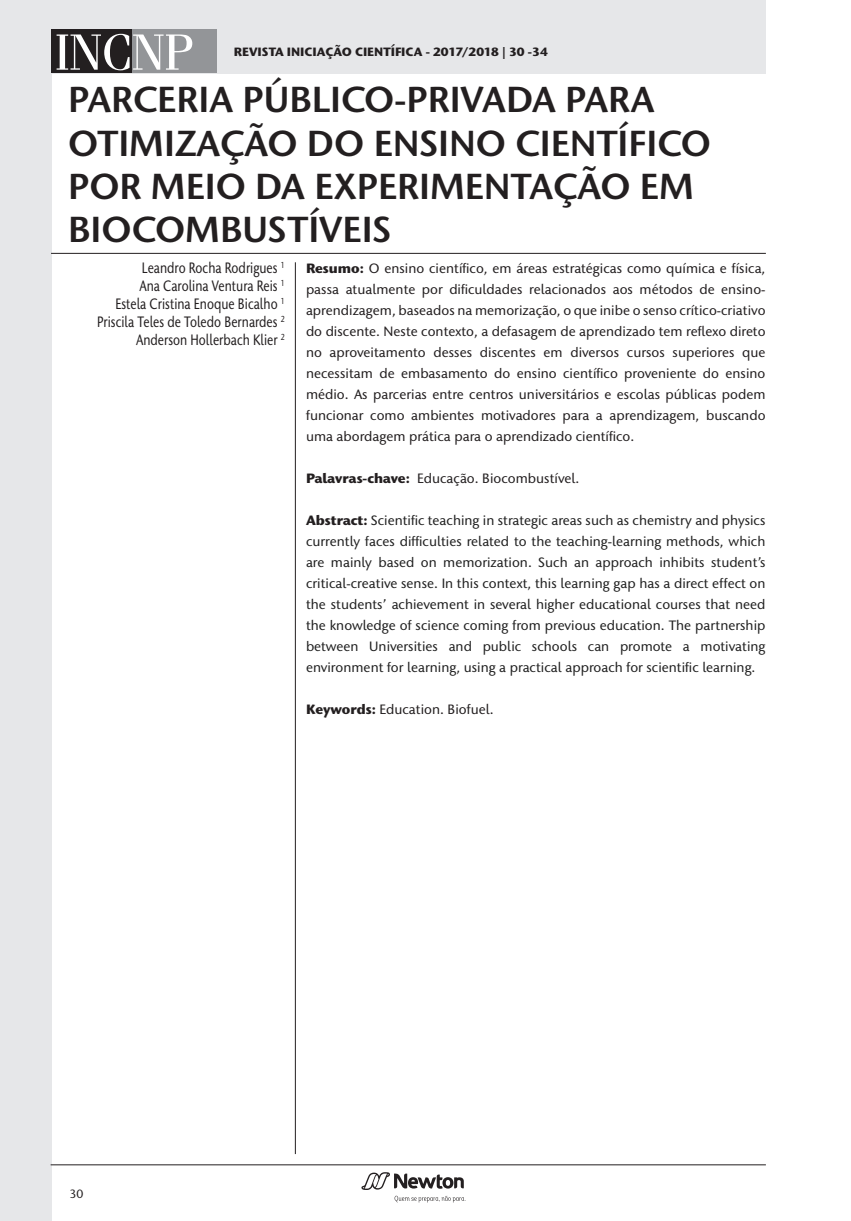
<style>
.page{position:relative;width:851px;height:1221px;background:#fff}
.page>*{position:absolute;margin:0;border:0;box-sizing:border-box;transform-origin:0 0}
.t1{font:50.7px "Fenice IT Cby BT";color:#fff}
.CAPÍTULO{font:36px/43.2px "Stone Humanist ITC Std Semi";color:#231f20}
.AUTORES{font:500 15px "Stone Humanist ITC Std";color:#231f20;scale:.8 1}
.RESUMO{font:500 13.5px/21px "Stone Humanist ITC Std";color:#231f20;text-align:justify}
.RESUMO-2{font:500 13.5px/21px "Stone Humanist ITC Std";color:#212121;text-align:justify}
.t2{font:700 12px "Stone Humanist ITC Std";color:#231f20}
.t3{font:500 12px "Stone Humanist ITC Std";color:#231f20}
.s1{font-weight:700}
.s2{font-weight:700;color:#231f20}
</style>
<div class="page">
<div style="left:0;top:0;width:51px;height:1220px;background:#e6e7e9"></div>
<div style="left:51px;top:0;width:714px;height:73px;background:#e6e7e9"></div>
<hr style="left:51px;top:1164px;width:714px;height:1px;background:#231f20">
<div style="left:132px;top:30px;width:85px;height:43px;background:#939598"></div>
<div style="left:51px;top:30px;width:81px;height:43px;background:#231f20"></div>
<svg style="left:361px;top:1172px;width:102px;height:17px"></svg>
<svg style="left:394px;top:1195px;width:71px;height:7px"></svg>
<hr style="left:51px;top:253px;width:714px;height:1px;background:#231f20">
<hr style="left:295px;top:262px;width:1px;height:891px;background:#231f20">
<h1 class="t1" style="left:55px;top:21px;width:139px">INCNP</h1>
<p class="CAPÍTULO" style="left:68px;top:78px;width:644px">PARCERIA PÚBLICO-PRIVADA PARA<br>OTIMIZAÇÃO DO ENSINO CIENTÍFICO<br>POR MEIO DA EXPERIMENTAÇÃO EM<br>BIOCOMBUSTÍVEIS</p>
<p class="RESUMO" style="left:306px;top:257px;width:461px"><span class="s1">Resumo:</span> O ensino científico, em áreas estratégicas como química e física, passa atualmente por dificuldades relacionados aos métodos de ensino&shy;aprendizagem, baseados na memorização, o que inibe o senso crítico-criativo do discente. Neste contexto, a defasagem de aprendizado tem reflexo direto no aproveitamento desses discentes em diversos cursos superiores que necessitam de embasamento do ensino científico proveniente do ensino médio. As parcerias entre centros universitários e escolas públicas podem funcionar como ambientes motivadores para a aprendizagem, buscando uma abordagem prática para o aprendizado científico.</p>
<p class="RESUMO" style="left:306px;top:467px;width:275px"><span class="s1">Palavras-chave:</span> Educação. Biocombustível.</p>
<p class="RESUMO-2" style="left:306px;top:509px;width:461px"><span class="s2">Abstract:</span> Scientific teaching in strategic areas such as chemistry and physics currently faces difficulties related to the teaching-learning methods, which are mainly based on memorization. Such an approach inhibits student’s critical-creative sense. In this context, this learning gap has a direct effect on the students’ achievement in several higher educational courses that need the knowledge of science coming from previous education. The partnership between Universities and public schools can promote a motivating environment for learning, using a practical approach for scientific learning.</p>
<p class="RESUMO" style="left:306px;top:698px;width:189px"><span class="s1">Keywords:</span> Education. Biofuel.</p>
<p class="t2" style="left:234px;top:43px;width:315px">REVISTA INICIAÇÃO CIENTÍFICA - 2017/2018 | 30 -34</p>
<p class="AUTORES" style="left:142px;top:259px;width:180px">Leandro Rocha Rodrigues <sup>1</sup></p>
<p class="AUTORES" style="left:139px;top:277px;width:183px">Ana Carolina Ventura Reis <sup>1</sup></p>
<p class="AUTORES" style="left:115px;top:295px;width:213px">Estela Cristina Enoque Bicalho <sup>1</sup></p>
<p class="AUTORES" style="left:97px;top:313px;width:236px">Priscila Teles de Toledo Bernardes <sup>2</sup></p>
<p class="AUTORES" style="left:136px;top:331px;width:187px">Anderson Hollerbach Klier <sup>2</sup></p>
<p class="t3" style="left:69px;top:1186px;width:15px">30</p>
</div>
